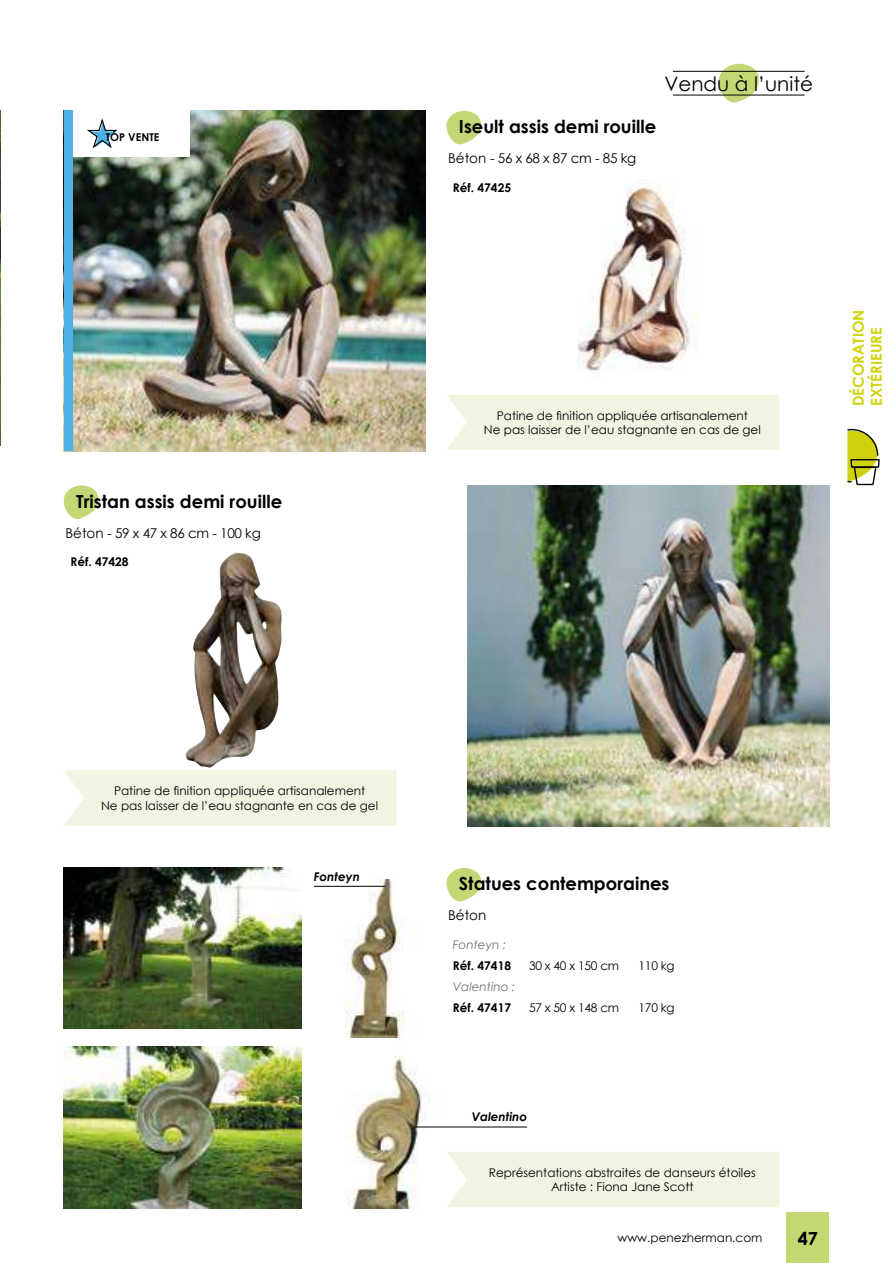
<style>
.page{position:relative;width:893px;height:1263px;background:#fff}
.page>*{position:absolute;margin:0;border:0;box-sizing:border-box;transform-origin:0 0}
.t1{font:19.95px "Century Gothic";color:#020203}
.t2{font:700 18px "Century Gothic";color:#020203}
.t3{font:700 18px "Century Gothic";color:#000}
.t4{font:700 15px/18px "Century Gothic";color:#cfd20c}
.t5{font:13.5px "Century Gothic";letter-spacing:-.02em;color:#000}
.t6{font:12px/14.4px "Century Gothic";color:#000;text-align:center}
.t7{font:700 12px "Century Gothic";color:#000}
.t8{font:italic 12px "Century Gothic";color:#71706f}
.t9{font:italic 700 12px "Century Gothic";color:#000}
.t10{font:700 10.8px "Century Gothic";color:#000}
</style>
<div class="page">
<img style="left:0;top:111px;width:1px;height:334px">
<img style="left:63px;top:111px;width:362px;height:340px">
<svg style="left:446px;top:111px;width:35px;height:34px"></svg>
<div style="left:64px;top:111px;width:125px;height:46px;background:#fff"></div>
<svg style="left:87px;top:118px;width:31px;height:31px"></svg>
<div style="left:64px;top:111px;width:8px;height:340px;background:#4eb0e4"></div>
<div style="left:447px;top:395px;width:332px;height:55px;background:#f0f4e1"></div>
<img style="left:577px;top:180px;width:121px;height:192px">
<img style="left:468px;top:485px;width:362px;height:341px">
<svg style="left:64px;top:485px;width:34px;height:34px"></svg>
<div style="left:64px;top:770px;width:332px;height:55px;background:#f0f4e1"></div>
<img style="left:185px;top:553px;width:97px;height:215px">
<img style="left:313px;top:879px;width:92px;height:159px">
<img style="left:297px;top:1046px;width:160px;height:162px">
<img style="left:64px;top:868px;width:238px;height:161px">
<svg style="left:446px;top:868px;width:35px;height:34px"></svg>
<div style="left:446px;top:1152px;width:333px;height:55px;background:#f0f4e1"></div>
<hr style="left:415px;top:1126px;width:112px;height:1px;background:#000">
<hr style="left:314px;top:886px;width:71px;height:1px;background:#000">
<img style="left:64px;top:1047px;width:238px;height:161px">
<div style="left:787px;top:1213px;width:42px;height:50px;background:#c3d773"></div>
<svg style="left:719px;top:64px;width:40px;height:39px"></svg>
<hr style="left:673px;top:71px;width:132px;height:1px;background:#030304">
<hr style="left:673px;top:95px;width:132px;height:1px;background:#030304">
<svg style="left:847px;top:428px;width:33px;height:58px"></svg>
<p class="t10" style="left:106px;top:129px;width:55px">TOP VENTE</p>
<h2 class="t2" style="left:76px;top:487px;width:207px">Tristan assis demi rouille</h2>
<p class="t5" style="left:65px;top:523px;width:197px">Béton - 59 x 47 x 86 cm - 100 kg</p>
<p class="t7" style="left:70px;top:553px;width:60px">Réf. 47428</p>
<h1 class="t1" style="left:664px;top:70px;width:150px">Vendu à l’unité</h1>
<h2 class="t2" style="left:459px;top:113px;width:199px">Iseult assis demi rouille</h2>
<p class="t5" style="left:448px;top:149px;width:190px">Béton - 56 x 68 x 87 cm - 85 kg</p>
<p class="t7" style="left:453px;top:178px;width:60px">Réf. 47425</p>
<p class="t6" style="left:484px;top:408px;width:279px">Patine de finition appliquée artisanalement<br>Ne pas laisser de l’eau stagnante en cas de gel</p>
<p class="t4" style="left:849px;top:406px;width:98px;rotate:-90deg">DÉCORATION<br>EXTÉRIEURE</p>
<p class="t6" style="left:101px;top:783px;width:279px">Patine de finition appliquée artisanalement<br>Ne pas laisser de l’eau stagnante en cas de gel</p>
<p class="t9" style="left:314px;top:867px;width:48px">Fonteyn</p>
<h2 class="t2" style="left:459px;top:870px;width:212px">Statues contemporaines</h2>
<p class="t5" style="left:448px;top:906px;width:40px">Béton</p>
<p class="t8" style="left:453px;top:936px;width:55px">Fonteyn :</p>
<p class="t7" style="left:453px;top:956px;width:60px">Réf. 47418</p>
<p class="t6" style="left:529px;top:958px;width:92px">30 x 40 x 150 cm</p>
<p class="t6" style="left:638px;top:958px;width:38px">110 kg</p>
<p class="t8" style="left:453px;top:978px;width:64px">Valentino :</p>
<p class="t7" style="left:453px;top:998px;width:60px">Réf. 47417</p>
<p class="t6" style="left:529px;top:1000px;width:92px">57 x 50 x 148 cm</p>
<p class="t6" style="left:638px;top:1000px;width:38px">170 kg</p>
<p class="t9" style="left:472px;top:1108px;width:57px">Valentino</p>
<p class="t6" style="left:489px;top:1165px;width:268px">Représentations abstraites de danseurs étoiles<br>Artiste : Fiona Jane Scott</p>
<p class="t6" style="left:617px;top:1230px;width:147px">www.penezherman.com</p>
<h2 class="t3" style="left:798px;top:1224px;width:22px">47</h2>
</div>
